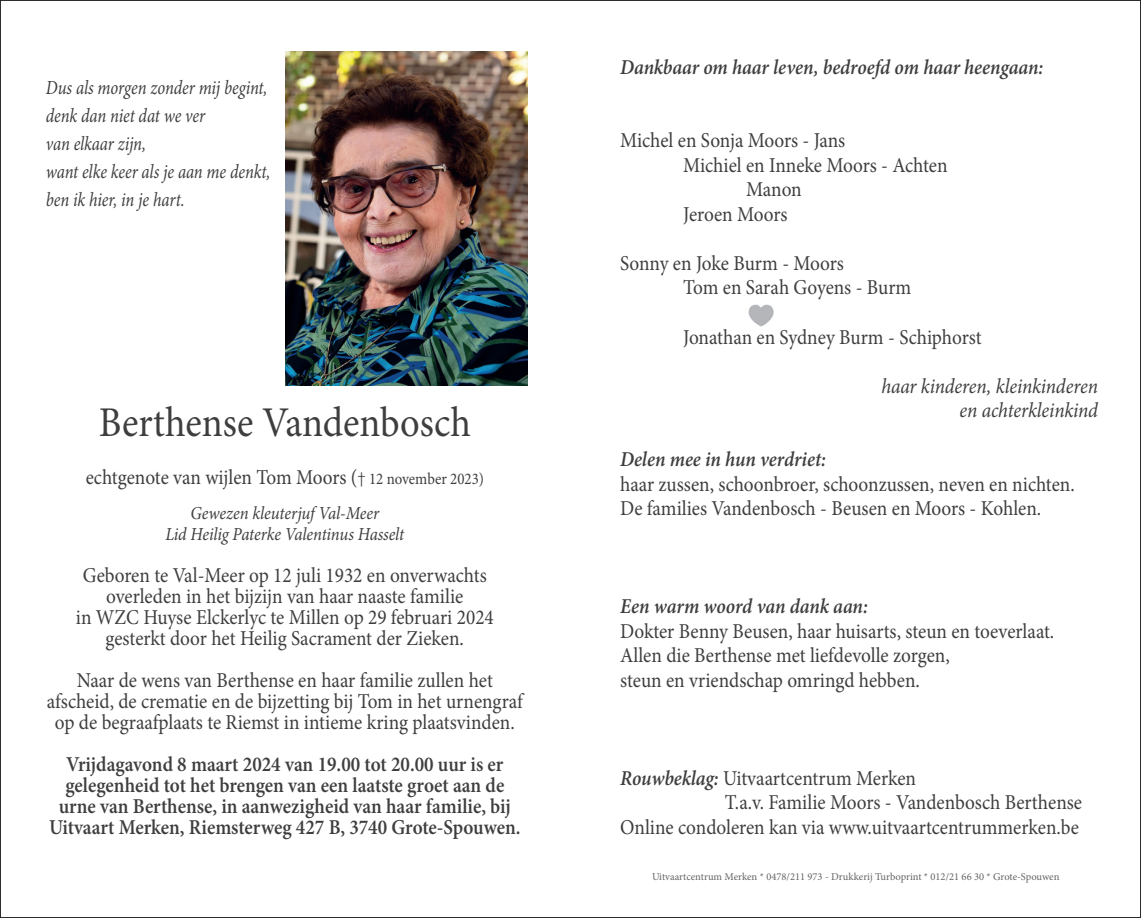
<style>
.page{position:relative;width:1141px;height:918px;background:#fff}
.page>*{position:absolute;margin:0;border:0;box-sizing:border-box;transform-origin:0 0}
.t1{font:42.35px "Minion Pro";color:#3e3e3f;scale:.91 1}
.t2{font:21.18px/21px "Minion Pro";color:#3e3e3f;scale:.91 1}
.t3{font:600 21.18px/21px "Minion Pro";color:#3e3e3f;text-align:center;scale:.91 1}
.t4{font:italic 600 21.18px "Minion Pro";letter-spacing:-.005em;color:#3e3e3f;scale:.91 1}
.t5{font:italic 21.18px/24.5px "Minion Pro";letter-spacing:-.01em;color:#3e3e3f;text-align:right;scale:.91 1}
.t6{font:italic 19.95px/28px "Minion Pro";letter-spacing:-.005em;color:#3e3e3f;scale:.83 1}
.t7{font:italic 18.2px/21px "Minion Pro";letter-spacing:-.01em;color:#3e3e3f;text-align:center;scale:.91 1}
.t8{font:10.5px "Minion Pro";color:#636366}
.s1{font-family:"Helvetica Neue";font-weight:300;font-size:16.45px}
.s2{font-size:16.45px}
.s3{font-weight:600;font-style:italic}
</style>
<div class="page">
<img style="left:748px;top:304px;width:26px;height:23px">
<img style="left:286px;top:52px;width:242px;height:334px">
<p class="t6" style="left:46px;top:74px;width:272px">Dus als morgen zonder mij begint, denk dan niet dat we ver<br>van elkaar zijn,<br>want elke keer als je aan me denkt, ben ik hier, in je hart.</p>
<h1 class="t1" style="left:99px;top:394px;width:410px">Berthense Vandenbosch</h1>
<p class="t2" style="left:86px;top:466px;width:439px">echtgenote van wijlen Tom Moors (<span class="s1">†</span> <span class="s2">12 november 2023)</span></p>
<p class="t7" style="left:165px;top:502px;width:264px">Gewezen kleuterjuf Val-Meer<br>Lid Heilig Paterke Valentinus Hasselt</p>
<p class="t2" style="left:76px;top:564px;width:461px;text-align:center">Geboren te Val-Meer op 12 juli 1932 en onverwachts overleden in het bijzijn van haar naaste familie<br>in WZC Huyse Elckerlyc te Millen op 29 februari 2024 gesterkt door het Heilig Sacrament der Zieken.</p>
<p class="t2" style="left:47px;top:669px;width:524px;text-align:center">Naar de wens van Berthense en haar familie zullen het afscheid, de crematie en de bijzetting bij Tom in het urnengraf op de begraafplaats te Riemst in intieme kring plaatsvinden.</p>
<p class="t3" style="left:49px;top:753px;width:520px">Vrijdagavond 8 maart 2024 van 19.00 tot 20.00 uur is er gelegenheid tot het brengen van een laatste groet aan de urne van Berthense, in aanwezigheid van haar familie, bij Uitvaart Merken, Riemsterweg 427 B, 3740 Grote-Spouwen.</p>
<p class="t4" style="left:620px;top:52px;width:467px">Dankbaar om haar leven, bedroefd om haar heengaan:</p>
<p class="t2" style="left:620px;top:130px;width:249px">Michel en Sonja Moors - Jans</p>
<p class="t2" style="left:683px;top:155px;width:292px">Michiel en Inneke Moors - Achten</p>
<p class="t2" style="left:746px;top:179px;width:63px">Manon</p>
<p class="t2" style="left:683px;top:204px;width:116px">Jeroen Moors</p>
<p class="t2" style="left:683px;top:251px;width:252px;line-height:24.5px;text-indent:-63px">Sonny en Joke Burm - Moors<br>Tom en Sarah Goyens - Burm</p>
<p class="t2" style="left:683px;top:326px;width:329px">Jonathan en Sydney Burm - Schiphorst</p>
<p class="t5" style="left:881px;top:373px;width:240px">haar kinderen, kleinkinderen en achterkleinkind</p>
<p class="t4" style="left:620px;top:444px;width:228px">Delen mee in hun verdriet:</p>
<p class="t2" style="left:620px;top:471px;width:501px;line-height:24.5px">haar zussen, schoonbroer, schoonzussen, neven en nichten.<br>De families Vandenbosch - Beusen en Moors - Kohlen.</p>
<p class="t4" style="left:620px;top:591px;width:274px">Een warm woord van dank aan:</p>
<p class="t2" style="left:620px;top:618px;width:479px;line-height:24.5px">Dokter Benny Beusen, haar huisarts, steun en toeverlaat.<br>Allen die Berthense met liefdevolle zorgen,<br>steun en vriendschap omringd hebben.</p>
<p class="t2" style="left:620px;top:767px;width:327px"><span class="s3">Rouwbeklag:</span> Uitvaartcentrum Merken</p>
<p class="t2" style="left:725px;top:792px;width:394px">T.a.v. Familie Moors - Vandenbosch Berthense</p>
<p class="t2" style="left:620px;top:816px;width:506px">Online condoleren kan via www.uitvaartcentrummerken.be</p>
<p class="t8" style="left:652px;top:869px;width:409px">Uitvaartcentrum Merken * 0478/211 973 - Drukkerij Turboprint * 012/21 66 30 * Grote-Spouwen</p>
</div>
